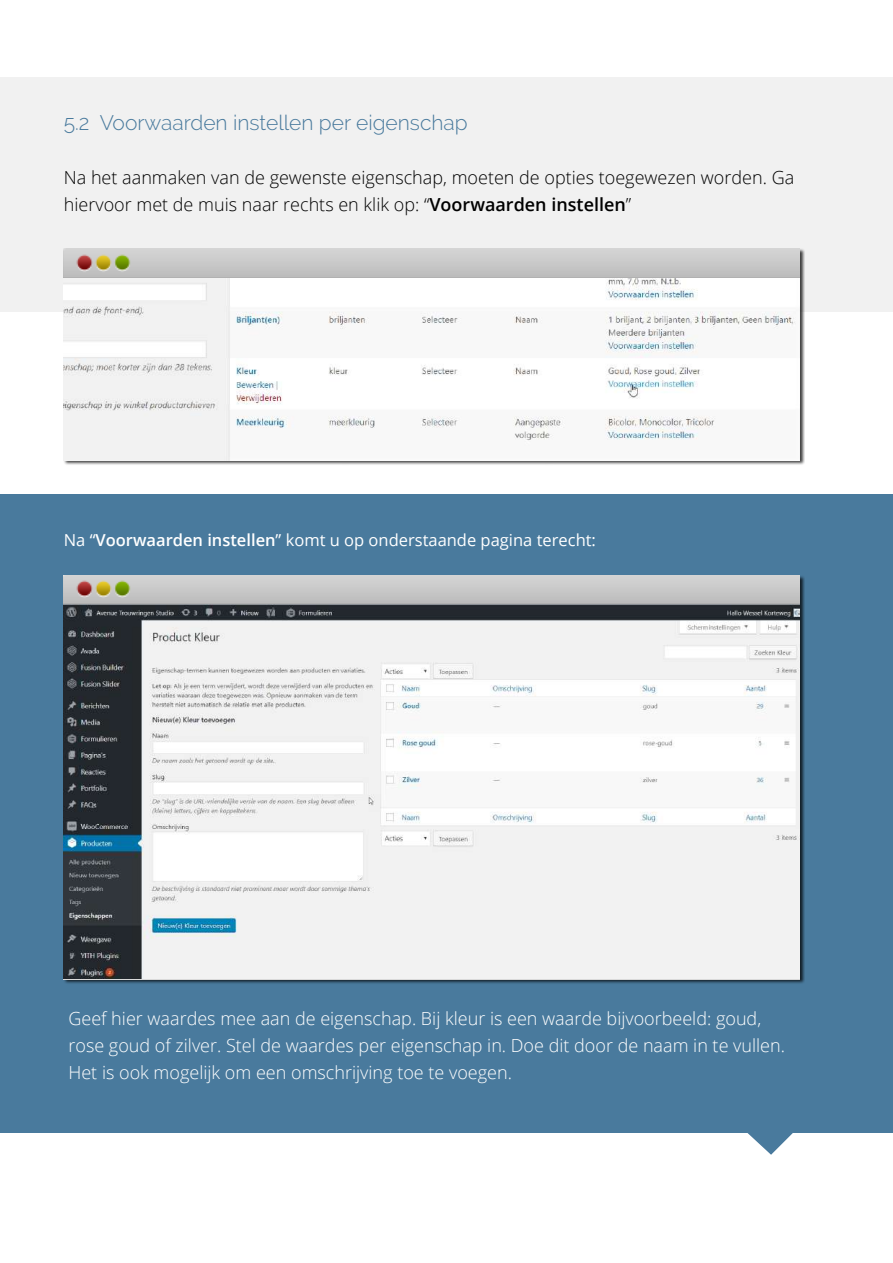
<style>
.page{position:relative;width:893px;height:1263px;background:#fff}
.page>*{position:absolute;margin:0;border:0;box-sizing:border-box;transform-origin:0 0}
.t1{font:300 21px "Raleway";color:#497a9d}
.t2{font:300 18px/27px "Open Sans";color:#fff}
.t3{font:300 18px/27px "Open Sans";color:#000}
.t4{font:16.5px "Open Sans";color:#fff}
.s1{font-weight:600}
</style>
<div class="page">
<div style="left:0;top:78px;width:893px;height:234px;background:#f1f1f1"></div>
<div style="left:0;top:495px;width:893px;height:638px;background:#497a9d"></div>
<div style="left:63px;top:575px;width:742px;height:410px;background:#000;opacity:.75"></div>
<img style="left:64px;top:576px;width:736px;height:29px">
<img style="left:64px;top:605px;width:736px;height:374px">
<div style="left:63px;top:248px;width:742px;height:218px;background:#000;opacity:.75"></div>
<img style="left:64px;top:249px;width:736px;height:29px">
<img style="left:64px;top:278px;width:736px;height:182px">
<svg style="left:747px;top:1133px;width:46px;height:22px"></svg>
<p class="t1" style="left:64px;top:111px;width:405px">5.2 Voorwaarden instellen per eigenschap</p>
<p class="t3" style="left:64px;top:164px;width:732px">Na het aanmaken van de gewenste eigenschap, moeten de opties toegewezen worden. Ga hiervoor met de muis naar rechts en klik op: “<span class="s1">Voorwaarden instellen</span>”</p>
<p class="t4" style="left:64px;top:529px;width:534px">Na “<span class="s1">Voorwaarden instellen</span>” komt u op onderstaande pagina terecht:</p>
<p class="t2" style="left:68px;top:1004px;width:718px">Geef hier waardes mee aan de eigenschap. Bij kleur is een waarde bijvoorbeeld: goud, rose goud of zilver. Stel de waardes per eigenschap in. Doe dit door de naam in te vullen.<br>Het is ook mogelijk om een omschrijving toe te voegen.</p>
</div>
